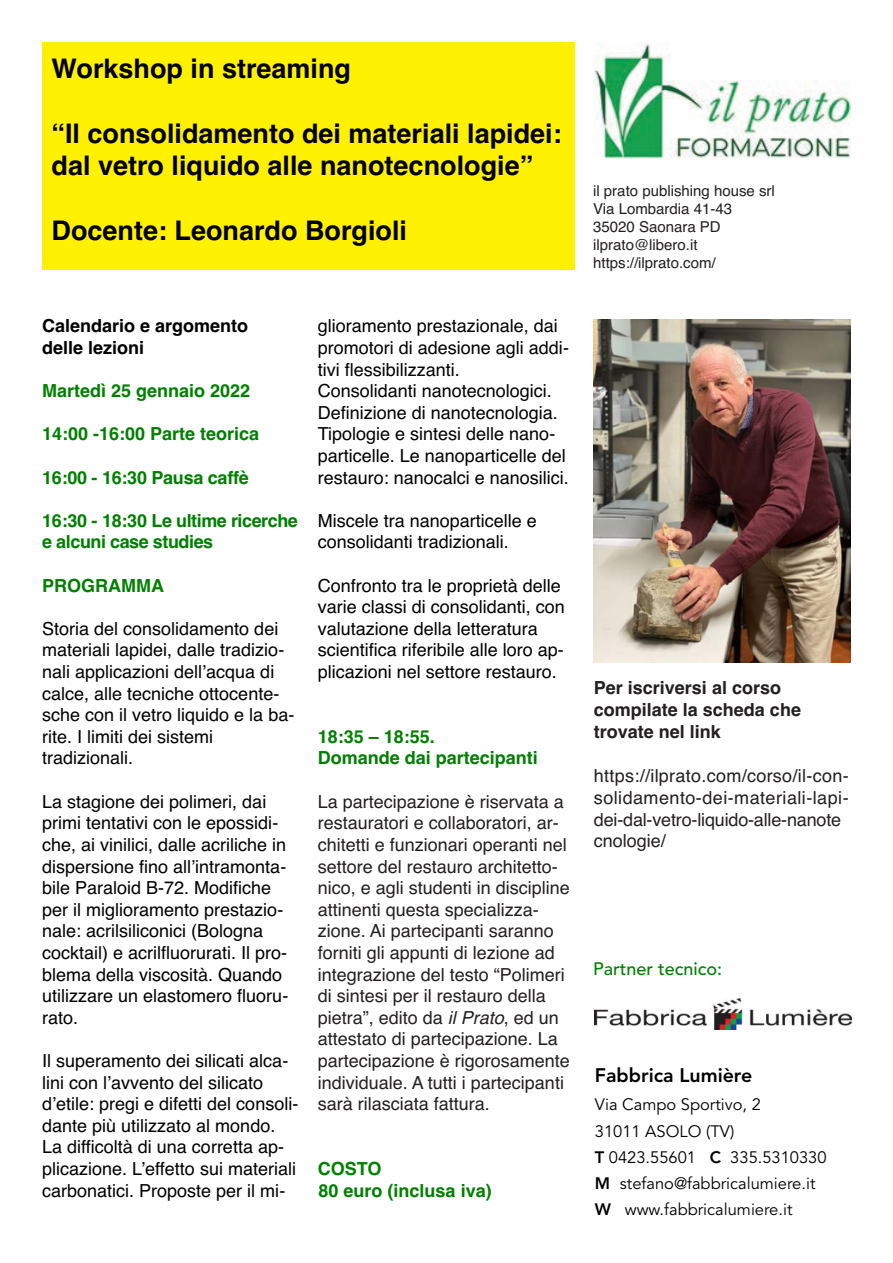
<style>
.page{position:relative;width:893px;height:1263px;background:#fff}
.page>*{position:absolute;margin:0;border:0;box-sizing:border-box;transform-origin:0 0}
.t1{font:700 27px/32.4px "Helvetica";color:#000}
.t2{font:800 19.5px "Avenir";color:#000}
.t3{font:18px/21.6px "Helvetica";color:#000}
.t4{font:18px/21.6px "Helvetica";color:#231f20}
.t5{font:700 18px "Helvetica";color:#008000}
.t6{font:700 18px "Helvetica";color:#231f20}
.t7{font:700 18px/21.6px "Helvetica";letter-spacing:-.025em;color:#008000}
.t8{font:700 18px "Helvetica";color:#000}
.t9{font:500 18px "Avenir";color:#008000}
.t10{font:16.5px "Avenir";color:#000}
.t11{font:15px "Helvetica";color:#231f20}
.s1{font-style:italic}
.s2{font-weight:800}
</style>
<div class="page">
<img style="left:593px;top:44px;width:257px;height:115px">
<img style="left:593px;top:320px;width:257px;height:342px">
<div style="left:43px;top:43px;width:532px;height:227px;background:#fff101"></div>
<img style="left:594px;top:998px;width:257px;height:31px">
<p class="t1" style="left:52px;top:55px;width:301px">Workshop in streaming</p>
<p class="t1" style="left:52px;top:120px;width:512px">“Il consolidamento dei materiali lapidei: dal vetro liquido alle nanotecnologie”</p>
<p class="t1" style="left:52px;top:217px;width:357px">Docente: Leonardo Borgioli</p>
<p class="t8" style="left:42px;top:319px;width:208px">Calendario e argomento</p>
<p class="t8" style="left:42px;top:341px;width:104px">delle lezioni</p>
<p class="t5" style="left:42px;top:384px;width:210px">Martedì 25 gennaio 2022</p>
<p class="t5" style="left:42px;top:427px;width:219px">14:00 -16:00 Parte teorica</p>
<p class="t5" style="left:42px;top:471px;width:208px">16:00 - 16:30 Pausa caffè</p>
<p class="t7" style="left:42px;top:511px;width:257px">16:30 - 18:30 Le ultime ricerche e alcuni case studies</p>
<p class="t5" style="left:42px;top:579px;width:123px">PROGRAMMA</p>
<p class="t3" style="left:42px;top:619px;width:254px">Storia del consolidamento dei materiali lapidei, dalle tradizio&shy;nali applicazioni dell’acqua di calce, alle tecniche ottocente&shy;sche con il vetro liquido e la ba&shy;rite. I limiti dei sistemi tradizionali.</p>
<p class="t3" style="left:42px;top:792px;width:248px">La stagione dei polimeri, dai primi tentativi con le epossidi&shy;che, ai vinilici, dalle acriliche in dispersione fino all’intramonta&shy;bile Paraloid B-72. Modifiche per il miglioramento prestazio&shy;nale: acrilsiliconici (Bologna cocktail) e acrilfluorurati. Il pro&shy;blema della viscosità. Quando utilizzare un elastomero fluoru&shy;rato.</p>
<p class="t3" style="left:42px;top:1051px;width:258px">Il superamento dei silicati alca&shy;lini con l’avvento del silicato d’etile: pregi e difetti del consoli&shy;dante più utilizzato al mondo.<br>La difficoltà di una corretta ap&shy;plicazione. L’effetto sui materiali carbonatici. Proposte per il mi-</p>
<p class="t3" style="left:318px;top:317px;width:253px">glioramento prestazionale, dai promotori di adesione agli addi&shy;tivi flessibilizzanti.</p>
<p class="t3" style="left:318px;top:382px;width:253px">Consolidanti nanotecnologici.<br>Definizione di nanotecnologia.<br>Tipologie e sintesi delle nano&shy;particelle. Le nanoparticelle del restauro: nanocalci e nanosilici.</p>
<p class="t3" style="left:318px;top:511px;width:221px">Miscele tra nanoparticelle e consolidanti tradizionali.</p>
<p class="t3" style="left:318px;top:576px;width:249px">Confronto tra le proprietà delle varie classi di consolidanti, con valutazione della letteratura scientifica riferibile alle loro ap&shy;plicazioni nel settore restauro.</p>
<p class="t5" style="left:318px;top:730px;width:119px">18:35 – 18:55.</p>
<p class="t5" style="left:318px;top:751px;width:222px">Domande dai partecipanti</p>
<p class="t4" style="left:318px;top:792px;width:254px">La partecipazione è riservata a restauratori e collaboratori, ar&shy;chitetti e funzionari operanti nel settore del restauro architetto&shy;nico, e agli studenti in discipline attinenti questa specializza&shy;zione. Ai partecipanti saranno forniti gli appunti di lezione ad integrazione del testo “Polimeri di sintesi per il restauro della pietra”, edito da <span class="s1">il Prato</span>, ed un attestato di partecipazione. La partecipazione è rigorosamente individuale. A tutti i partecipanti sarà rilasciata fattura.</p>
<p class="t5" style="left:318px;top:1162px;width:65px">COSTO</p>
<p class="t5" style="left:319px;top:1183px;width:175px">80 euro (inclusa iva)</p>
<p class="t11" style="left:593px;top:185px;width:183px">il prato publishing house srl</p>
<p class="t11" style="left:593px;top:203px;width:140px">Via Lombardia 41-43</p>
<p class="t11" style="left:593px;top:221px;width:129px">35020 Saonara PD</p>
<p class="t11" style="left:593px;top:239px;width:106px">ilprato@libero.it</p>
<p class="t11" style="left:593px;top:257px;width:124px">https://ilprato.com/</p>
<p class="t6" style="left:594px;top:681px;width:189px">Per iscriversi al corso</p>
<p class="t6" style="left:594px;top:703px;width:209px">compilate la scheda che</p>
<p class="t6" style="left:594px;top:725px;width:129px">trovate nel link</p>
<p class="t4" style="left:594px;top:767px;width:256px">https://ilprato.com/corso/il-con&shy;solidamento-dei-materiali-lapi&shy;dei-dal-vetro-liquido-alle-nanote cnologie/</p>
<p class="t9" style="left:593px;top:962px;width:131px">Partner tecnico:</p>
<p class="t2" style="left:595px;top:1068px;width:159px">Fabbrica Lumière</p>
<p class="t10" style="left:595px;top:1098px;width:168px">Via Campo Sportivo, 2</p>
<p class="t10" style="left:595px;top:1124px;width:141px">31011 ASOLO (TV)</p>
<p class="t10" style="left:595px;top:1150px;width:233px"><span class="s2">T</span> 0423.55601 <span class="s2">C</span> 335.5310330</p>
<p class="t10" style="left:595px;top:1177px;width:222px"><span class="s2">M</span> stefano@fabbricalumiere.it</p>
<p class="t10" style="left:595px;top:1203px;width:199px"><span class="s2">W</span> www.fabbricalumiere.it</p>
</div>
